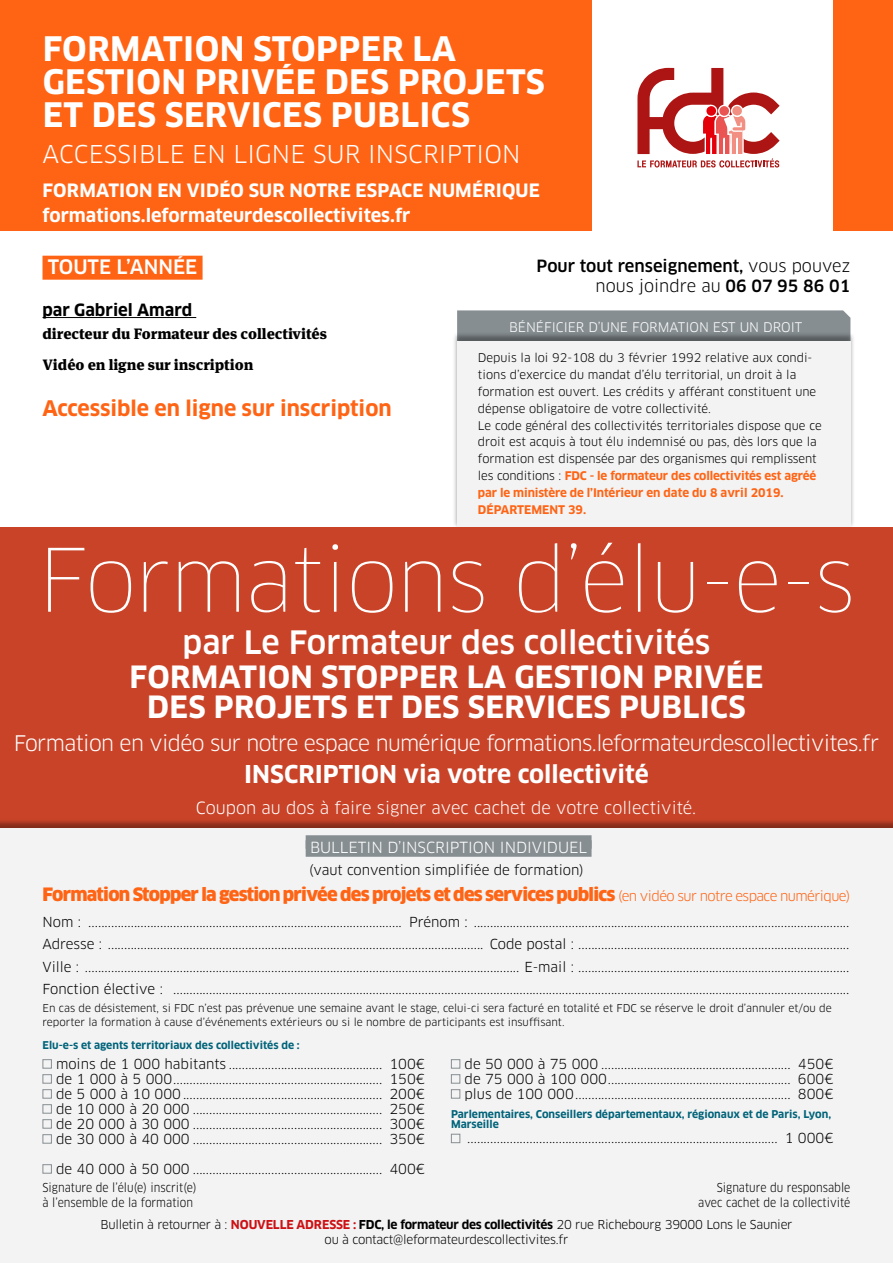
<style>
.page{position:relative;width:893px;height:1263px;background:#fff}
.page>*{position:absolute;margin:0;border:0;box-sizing:border-box;transform-origin:0 0}
.t1{font:100 85.2px "Clan OT";letter-spacing:-.02em;color:#fff}
.t2{font:700 33px/33px "Clan OT";letter-spacing:.01em;color:#fff}
.t3{font:500 31.5px "Clan OT";color:#fff}
.t4{font:700 30px/30px "Clan OT";letter-spacing:.01em;color:#fff;text-align:center}
.t5{font:24px "Clan OT";letter-spacing:.01em;color:#fff}
.t6{font:700 24px "Clan OT";color:#fff}
.t7{font:21px "Clan OT";letter-spacing:-.03em;color:#fff}
.t8{font:700 21px "Clan OT";color:#ff6414}
.t9{font:500 19.5px "Clan OT";color:#fff}
.t10{font:900 18px "Clan OT";letter-spacing:-.04em;color:#ff6414}
.t11{font:700 18px/25.5px "Clan OT";color:#fff}
.t12{font:500 16.5px/19.5px "Clan OT";color:#000;text-align:right}
.t13{font:16.5px "Clan OT";color:#fff}
.t14{font:700 16.5px "Clan OT";color:#000}
.t15{font:900 15px/31px "Meta Serif";color:#000}
.t16{font:15px "Clan OT";color:#fff}
.t17{font:13.5px/15px "Clan OT";color:#000;text-align:justify}
.t18{font:12.9px "Clan OT";color:#fff}
.t19{font:12px/15px "Clan OT";letter-spacing:-.02em;color:#000;text-align:center}
.t20{font:condensed 12px "Clan OT";color:#000}
.t21{font:11.7px/16.8px "Clan OT";color:#000}
.t22{font:10.5px/13.5px "Clan OT";color:#000}
.t23{font:700 10.5px/10.5px "Clan OT";color:#006379}
.s1{font-weight:400}
.s2{font-weight:700;color:#ff6414}
.s3{font-weight:400;font-size:13.5px}
.s4{font-weight:700;color:#cd1013}
.s5{font-weight:700}
</style>
<div class="page">
<div style="left:457px;top:310px;width:393px;height:22px;background:#868e91"></div>
<div style="left:453px;top:332px;width:402px;height:198px;background:#000;opacity:.35"></div>
<div style="left:457px;top:341px;width:393px;height:188px;background:#f3f3f4"></div>
<svg style="left:637px;top:68px;width:143px;height:100px"></svg>
<div style="left:0;top:0;width:592px;height:231px;background:#ff6414"></div>
<div style="left:833px;top:0;width:60px;height:231px;background:#ff6414"></div>
<div style="left:0;top:527px;width:893px;height:582px;background:#c94328"></div>
<div style="left:43px;top:256px;width:160px;height:24px;background:#ff6414"></div>
<hr style="left:43px;top:317px;width:153px;height:1px;background:#000">
<div style="left:0;top:819px;width:893px;height:444px;background:#000;opacity:.35"></div>
<div style="left:0;top:828px;width:893px;height:435px;background:#f3f3f4"></div>
<div style="left:306px;top:835px;width:286px;height:14px;background:#868e91"></div>
<div style="left:306px;top:840px;width:286px;height:17px;background:#868e91"></div>
<div style="left:43px;top:1059px;width:9px;height:9px;border:1px solid #868e91"></div>
<div style="left:43px;top:1074px;width:9px;height:9px;border:1px solid #868e91"></div>
<div style="left:43px;top:1089px;width:9px;height:9px;border:1px solid #868e91"></div>
<div style="left:43px;top:1104px;width:9px;height:9px;border:1px solid #868e91"></div>
<div style="left:43px;top:1119px;width:9px;height:9px;border:1px solid #868e91"></div>
<div style="left:43px;top:1134px;width:9px;height:9px;border:1px solid #868e91"></div>
<div style="left:43px;top:1164px;width:9px;height:9px;border:1px solid #868e91"></div>
<div style="left:451px;top:1059px;width:9px;height:9px;border:1px solid #868e91"></div>
<div style="left:451px;top:1074px;width:9px;height:9px;border:1px solid #868e91"></div>
<div style="left:451px;top:1089px;width:9px;height:9px;border:1px solid #868e91"></div>
<div style="left:451px;top:1134px;width:9px;height:9px;border:1px solid #868e91"></div>
<h2 class="t2" style="left:43px;top:32px;width:504px">FORMATION STOPPER LA<br>GESTION PRIVÉE DES PROJETS<br>ET DES SERVICES PUBLICS</h2>
<h3 class="t5" style="left:43px;top:140px;width:479px">ACCESSIBLE EN LIGNE SUR INSCRIPTION</h3>
<h3 class="t11" style="left:43px;top:178px;width:499px">FORMATION EN VIDÉO SUR NOTRE ESPACE NUMÉRIQUE formations.leformateurdescollectivites.fr</h3>
<h3 class="t9" style="left:48px;top:255px;width:151px">TOUTE L’ANNÉE</h3>
<p class="t14" style="left:43px;top:301px;width:151px">par Gabriel Amard</p>
<p class="t15" style="left:43px;top:316px;width:286px">directeur du Formateur des collectivités<br>Vidéo en ligne sur inscription</p>
<h3 class="t8" style="left:43px;top:396px;width:351px">Accessible en ligne sur inscription</h3>
<p class="t12" style="left:537px;top:257px;width:315px">Pour tout renseignement, <span class="s1">vous pouvez nous joindre au</span> 06 07 95 86 01</p>
<p class="t18" style="left:509px;top:319px;width:295px">BÉNÉFICIER D’UNE FORMATION EST UN DROIT</p>
<p class="t21" style="left:478px;top:349px;width:345px">Depuis la loi 92-108 du 3 février 1992 relative aux condi&shy;tions d’exercice du mandat d’élu territorial, un droit à la formation est ouvert. Les crédits y afférant constituent une dépense obligatoire de votre collectivité.<br>Le code général des collectivités territoriales dispose que ce droit est acquis à tout élu indemnisé ou pas, dès lors que la formation est dispensée par des organismes qui remplissent les conditions : <span class="s2">FDC - le formateur des collectivités est agréé par le ministère de l’Intérieur en date du 8 avril 2019.<br>DÉPARTEMENT 39.</span></p>
<h1 class="t1" style="left:38px;top:529px;width:819px">Formations d’élu-e-s</h1>
<h3 class="t3" style="left:183px;top:623px;width:529px">par Le Formateur des collectivités</h3>
<h3 class="t4" style="left:130px;top:662px;width:635px">FORMATION STOPPER LA GESTION PRIVÉE<br>DES PROJETS ET DES SERVICES PUBLICS</h3>
<h3 class="t7" style="left:14px;top:730px;width:867px">Formation en vidéo sur notre espace numérique formations.leformateurdescollectivites.fr</h3>
<h3 class="t6" style="left:244px;top:760px;width:406px">INSCRIPTION via votre collectivité</h3>
<p class="t13" style="left:196px;top:798px;width:502px">Coupon au dos à faire signer avec cachet de votre collectivité.</p>
<p class="t16" style="left:310px;top:838px;width:279px">BULLETIN D’INSCRIPTION INDIVIDUEL</p>
<p class="t17" style="left:309px;top:863px;width:276px">(vaut convention simplifiée de formation)</p>
<h3 class="t10" style="left:43px;top:883px;width:809px">Formation Stopper la gestion privée des projets et des services publics <span class="s3">(en vidéo sur notre espace numérique)</span></h3>
<p class="t17" style="left:43px;top:910px;width:808px;line-height:22.5px">Nom : ................................................................................................ Prénom : ...................................................................................................................<br>Adresse : ................................................................................................................... Code postal : ...................................................................................<br>Ville : ..................................................................................................................................... E-mail : ...................................................................................<br>Fonction élective : ...............................................................................................................................................................................................................</p>
<p class="t22" style="left:43px;top:1001px;width:791px">En cas de désistement, si FDC n’est pas prévenue une semaine avant le stage, celui-ci sera facturé en totalité et FDC se réserve le droit d’annuler et/ou de reporter la formation à cause d’événements extérieurs ou si le nombre de participants est insuffisant.</p>
<p class="t23" style="left:43px;top:1040px;width:259px">Elu-e-s et agents territoriaux des collectivités de :</p>
<p class="t17" style="left:56px;top:1056px;width:371px">moins de 1 000 habitants ............................................... 100€ de 1 000 à 5 000................................................................ 150€ de 5 000 à 10 000............................................................. 200€ de 10 000 à 20 000 .......................................................... 250€ de 20 000 à 30 000 .......................................................... 300€ de 30 000 à 40 000 .......................................................... 350€</p>
<p class="t17" style="left:56px;top:1161px;width:371px">de 40 000 à 50 000 .......................................................... 400€</p>
<p class="t17" style="left:465px;top:1056px;width:371px">de 50 000 à 75 000 .......................................................... 450€ de 75 000 à 100 000........................................................ 600€ plus de 100 000.................................................................. 800€</p>
<p class="t23" style="left:451px;top:1108px;width:382px">Parlementaires, Conseillers départementaux, régionaux et de Paris, Lyon,<br>Marseille</p>
<p class="t17" style="left:467px;top:1130px;width:368px">............................................................................................... 1 000€</p>
<p class="t20" style="left:43px;top:1180px;width:156px">Signature de l’élu(e) inscrit(e)</p>
<p class="t20" style="left:717px;top:1180px;width:135px">Signature du responsable</p>
<p class="t20" style="left:43px;top:1195px;width:152px">à l’ensemble de la formation</p>
<p class="t20" style="left:698px;top:1195px;width:154px">avec cachet de la collectivité</p>
<p class="t19" style="left:100px;top:1217px;width:694px">Bulletin à retourner à : <span class="s4">NOUVELLE ADRESSE :</span> <span class="s5">FDC, le formateur des collectivités</span> 20 rue Richebourg 39000 Lons le Saunier ou à contact@leformateurdescollectivites.fr</p>
</div>
